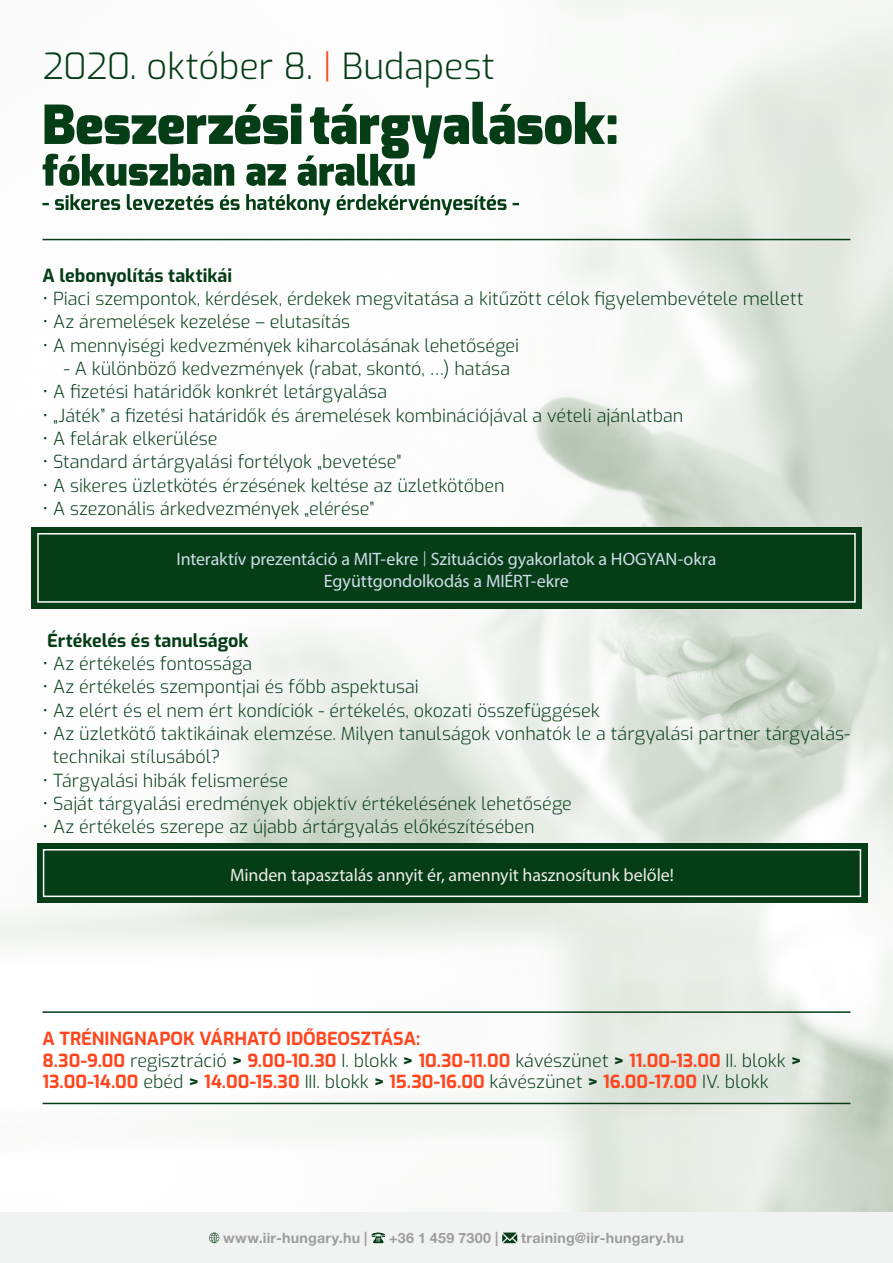
<style>
.page{position:relative;width:893px;height:1263px;background:#fff}
.page>*{position:absolute;margin:0;border:0;box-sizing:border-box;transform-origin:0 0}
.t1{font:300 36px "Exo";letter-spacing:-.005em;color:#053d17}
.t2{font:300 18px/23.4px "Exo";color:#053d17}
.t3{font:700 18px/21.6px "Exo";color:#ff461f}
.t4{font:18px/21.6px "Myriad Pro";letter-spacing:-.005em;color:#cfdce9;text-align:center}
.t5{font:18px "Myriad Pro";letter-spacing:-.01em;color:#ecebe8}
.t6{font:700 18px "Exo";color:#053d17}
.t7{font:700 14.25px "Helvetica Neue LT Pro";letter-spacing:.015em;color:#9d9d9c}
.s1{color:#ff461f}
.s2{font-family:"Exo";font-weight:300}
.s3{font-weight:300;color:#053d17}
.s4{color:#053d17}
</style>
<div class="page">
<img style="left:0;top:0;width:893px;height:1213px">
<div style="left:0;top:1213px;width:893px;height:50px;background:#f1f3f3"></div>
<svg style="left:43px;top:194px;width:476px;height:21px"></svg>
<svg style="left:43px;top:102px;width:573px;height:84px"></svg>
<hr style="left:43px;top:239px;width:807px;height:1px;background:#053d17">
<div style="left:31px;top:527px;width:831px;height:82px;background:#053d17"></div>
<div style="left:37px;top:533px;width:819px;height:70px;border:2px solid #fff"></div>
<div style="left:37px;top:843px;width:830px;height:60px;background:#053d17"></div>
<div style="left:43px;top:849px;width:818px;height:48px;border:2px solid #fff"></div>
<hr style="left:43px;top:1011px;width:807px;height:2px;background:#053d17">
<hr style="left:43px;top:1103px;width:807px;height:1px;background:#053d17">
<svg style="left:209px;top:1232px;width:10px;height:11px"></svg>
<svg style="left:371px;top:1232px;width:14px;height:11px"></svg>
<svg style="left:502px;top:1232px;width:15px;height:11px"></svg>
<h1 class="t1" style="left:43px;top:39px;width:454px">2020. október 8. <span class="s1">|</span> Budapest</h1>
<p class="t6" style="left:43px;top:261px;width:191px">A lebonyolítás taktikái</p>
<p class="t2" style="left:43px;top:286px;width:763px">• Piaci szempontok, kérdések, érdekek megvitatása a kitűzött célok figyelembevétele mellett</p>
<p class="t2" style="left:43px;top:309px;width:309px">• Az áremelések kezelése – elutasítás</p>
<p class="t2" style="left:43px;top:333px;width:478px">• A mennyiségi kedvezmények kiharcolásának lehetőségei</p>
<p class="t2" style="left:64px;top:356px;width:448px">- A különböző kedvezmények (rabat, skontó, …) hatása</p>
<p class="t2" style="left:43px;top:379px;width:346px">• A fizetési határidők konkrét letárgyalása</p>
<p class="t2" style="left:43px;top:403px;width:642px">• „Játék” a fizetési határidők és áremelések kombinációjával a vételi ajánlatban</p>
<p class="t2" style="left:43px;top:426px;width:177px">• A felárak elkerülése</p>
<p class="t2" style="left:43px;top:449px;width:360px">• Standard ártárgyalási fortélyok „bevetése"</p>
<p class="t2" style="left:43px;top:473px;width:464px">• A sikeres üzletkötés érzésének keltése az üzletkötőben</p>
<p class="t2" style="left:43px;top:496px;width:333px">• A szezonális árkedvezmények „elérése”</p>
<p class="t4" style="left:177px;top:548px;width:541px">Interaktív prezentáció a MIT-ekre <span class="s2">|</span> Szituációs gyakorlatok a HOGYAN-okra<br>Együttgondolkodás a MIÉRT-ekre</p>
<p class="t6" style="left:47px;top:626px;width:203px">Értékelés és tanulságok</p>
<p class="t2" style="left:43px;top:651px;width:211px">• Az értékelés fontossága</p>
<p class="t2" style="left:43px;top:674px;width:378px">• Az értékelés szempontjai és főbb aspektusai</p>
<p class="t2" style="left:43px;top:697px;width:559px">• Az elért és el nem ért kondíciók - értékelés, okozati összefüggések</p>
<p class="t2" style="left:53px;top:721px;width:799px;text-indent:-10px">• Az üzletkötő taktikáinak elemzése. Milyen tanulságok vonhatók le a tárgyalási partner tárgyalás&shy;technikai stílusából?</p>
<p class="t2" style="left:43px;top:767px;width:247px">• Tárgyalási hibák felismerése</p>
<p class="t2" style="left:43px;top:791px;width:531px">• Saját tárgyalási eredmények objektív értékelésének lehetősége</p>
<p class="t2" style="left:43px;top:814px;width:494px">• Az értékelés szerepe az újabb ártárgyalás előkészítésében</p>
<p class="t5" style="left:230px;top:864px;width:445px">Minden tapasztalás annyit ér, amennyit hasznosítunk belőle!</p>
<p class="t3" style="left:43px;top:1027px;width:761px">A TRÉNINGNAPOK VÁRHATÓ IDŐBEOSZTÁSA:<br>8.30-9.00 <span class="s3">regisztráció</span> <span class="s4">&gt;</span> 9.00-10.30 <span class="s3">I. blokk</span> <span class="s4">&gt;</span> 10.30-11.00 <span class="s3">kávészünet</span> <span class="s4">&gt;</span> 11.00-13.00 <span class="s3">II. blokk</span> <span class="s4">&gt;<br></span>13.00-14.00 <span class="s3">ebéd</span> <span class="s4">&gt;</span> 14.00-15.30 <span class="s3">III. blokk</span> <span class="s4">&gt;</span> 15.30-16.00 <span class="s3">kávészünet</span> <span class="s4">&gt;</span> 16.00-17.00 <span class="s3">IV. blokk</span></p>
<p class="t7" style="left:223px;top:1229px;width:146px">www.iir-hungary.hu |</p>
<p class="t7" style="left:389px;top:1229px;width:111px">+36 1 459 7300 |</p>
<p class="t7" style="left:521px;top:1229px;width:164px">training@iir-hungary.hu</p>
</div>
